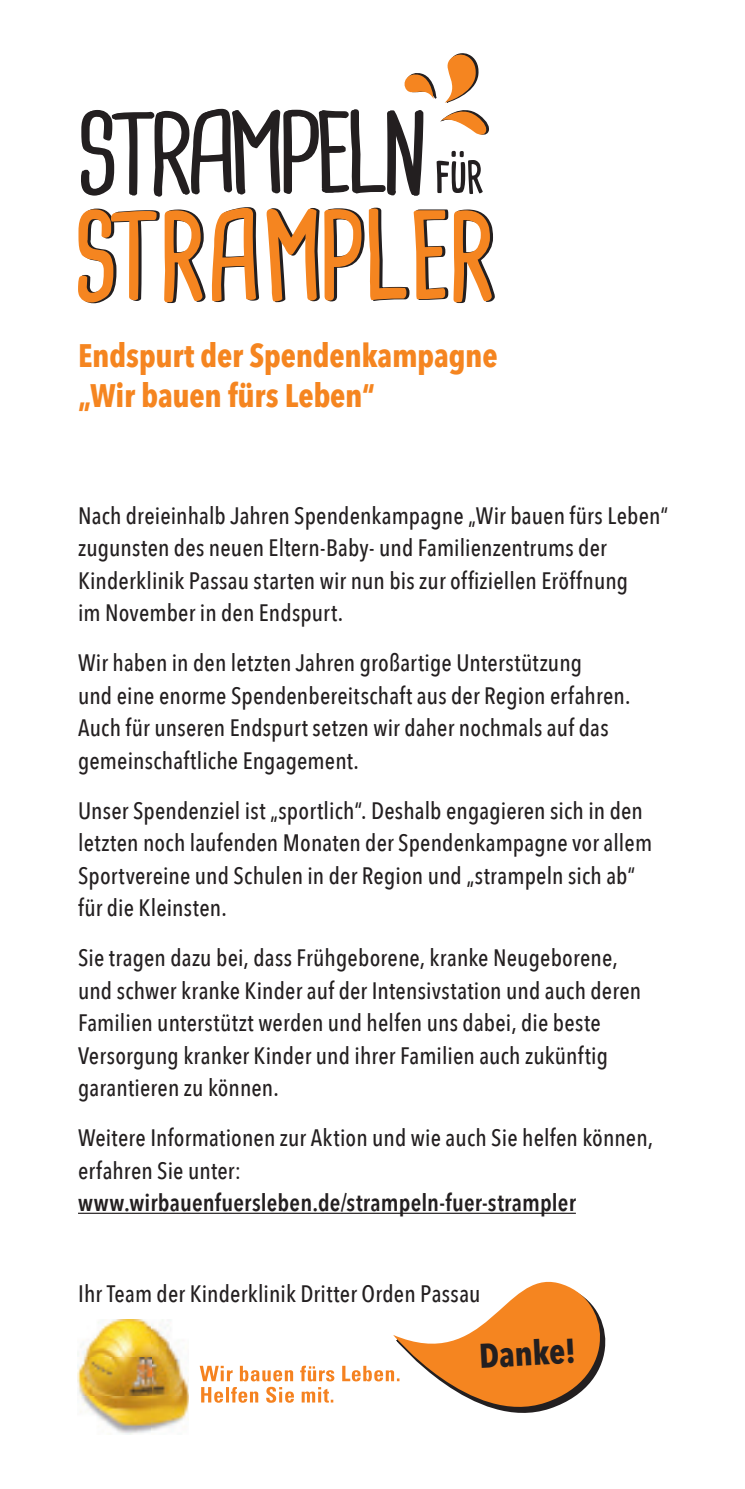
<style>
.page{position:relative;width:745px;height:1489px;background:#fff}
.page>*{position:absolute;margin:0;border:0;box-sizing:border-box;transform-origin:0 0}
.t1{font:700 34.25px "Avenir Next Condensed";color:#231f20}
.t2{font:700 32.5px/40px "Avenir Next Condensed";letter-spacing:-.01em;color:#f58520}
.t3{font:500 23.75px/32.5px "Avenir Next Condensed";letter-spacing:.005em;color:#231f20}
.t4{font:600 23.75px "Avenir Next Condensed";letter-spacing:.005em;color:#231f20}
</style>
<div class="page">
<svg style="left:78px;top:207px;width:417px;height:97px"></svg>
<svg style="left:81px;top:53px;width:408px;height:144px"></svg>
<hr style="left:78px;top:1212px;width:497px;height:1px;background:#231f20">
<img style="left:77px;top:1319px;width:112px;height:115px">
<svg style="left:199px;top:1281px;width:407px;height:132px"></svg>
<h2 class="t2" style="left:78px;top:335px;width:421px">Endspurt der Spendenkampagne „Wir bauen fürs Leben“</h2>
<p class="t3" style="left:78px;top:499px;width:591px">Nach dreieinhalb Jahren Spendenkampagne „Wir bauen fürs Leben“ zugunsten des neuen Eltern-Baby- und Familienzentrums der Kinderklinik Passau starten wir nun bis zur offiziellen Eröffnung<br>im November in den Endspurt.</p>
<p class="t3" style="left:78px;top:646px;width:553px">Wir haben in den letzten Jahren großartige Unterstützung<br>und eine enorme Spendenbereitschaft aus der Region erfahren.<br>Auch für unseren Endspurt setzen wir daher nochmals auf das gemeinschaftliche Engagement.</p>
<p class="t3" style="left:78px;top:794px;width:575px">Unser Spendenziel ist „sportlich“. Deshalb engagieren sich in den letzten noch laufenden Monaten der Spendenkampagne vor allem Sportvereine und Schulen in der Region und „strampeln sich ab“ für die Kleinsten.</p>
<p class="t3" style="left:78px;top:941px;width:564px">Sie tragen dazu bei, dass Frühgeborene, kranke Neugeborene, und schwer kranke Kinder auf der Intensivstation und auch deren Familien unterstützt werden und helfen uns dabei, die beste Versorgung kranker Kinder und ihrer Familien auch zukünftig garantieren zu können.</p>
<p class="t3" style="left:78px;top:1121px;width:576px">Weitere Informationen zur Aktion und wie auch Sie helfen können, erfahren Sie unter:</p>
<p class="t4" style="left:78px;top:1182px;width:499px">www.wirbauenfuersleben.de/strampeln-fuer-strampler</p>
<p class="t3" style="left:78px;top:1276px;width:403px">Ihr Team der Kinderklinik Dritter Orden Passau</p>
<h1 class="t1" style="left:478px;top:1334px;width:98px;rotate:-3deg">Danke!</h1>
</div>
